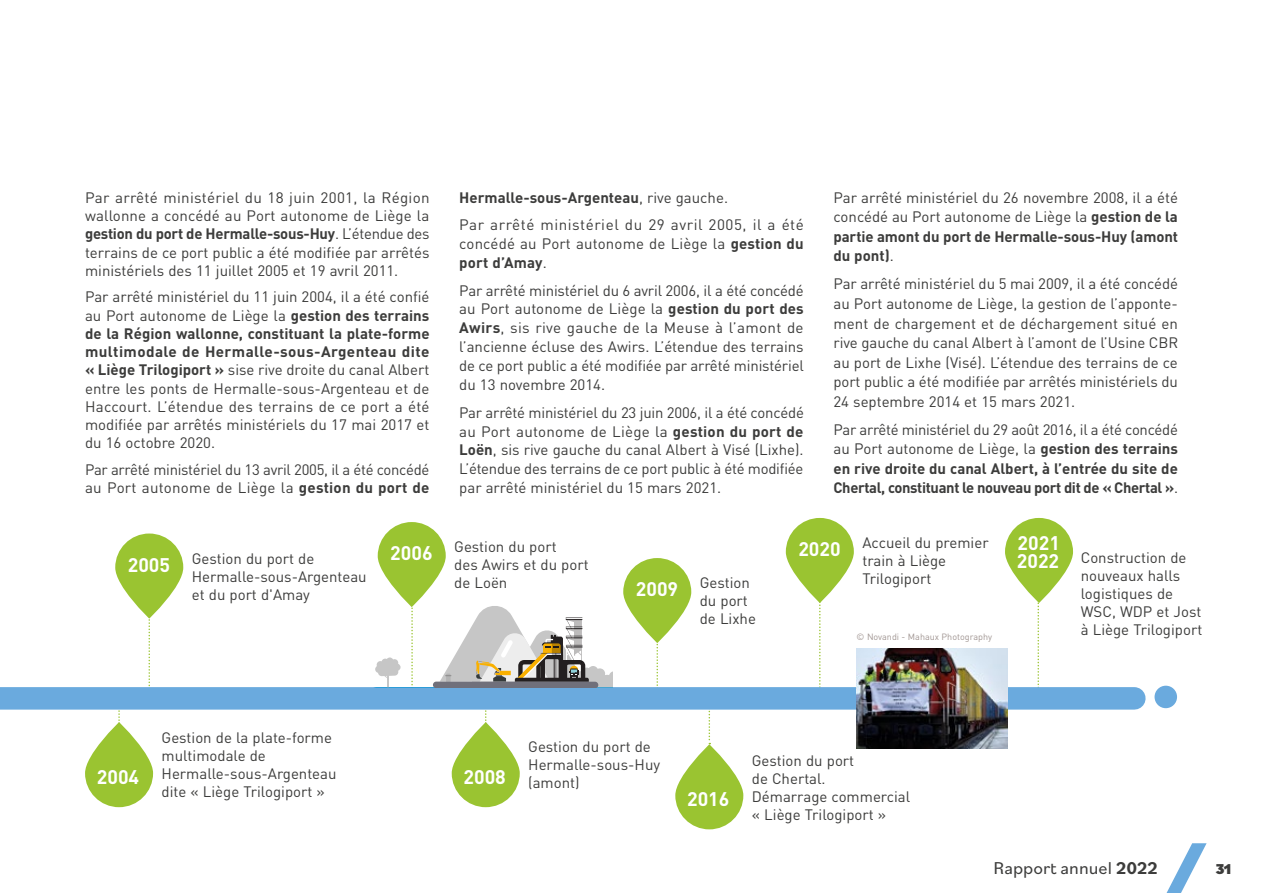
<style>
.page{position:relative;width:1263px;height:893px;background:#fff}
.page>*{position:absolute;margin:0;border:0;box-sizing:border-box;transform-origin:0 0}
.t1{font:700 19.5px/18px "DINOT";color:#fff}
.t2{font:18px "Bilo";color:#3c3c3b}
.t3{font:15px/18px "DINOT";color:#3c3c3b}
.t4{font:700 15px/19.5px "DINOT";letter-spacing:-.025em;color:#3c3c3b;text-align:justify}
.t5{font:15px/27.5px "DINOT";letter-spacing:.035em;color:#3c3c3b}
.t6{font:900 15px "Bilo";color:#3c3c3b}
.t7{font:9px "DINOT";color:#a09592}
.s1{font-weight:700}
.s2{font-weight:400}
</style>
<div class="page">
<svg style="left:1166px;top:843px;width:40px;height:50px"></svg>
<svg style="left:148px;top:619px;width:2px;height:68px"></svg>
<svg style="left:656px;top:643px;width:2px;height:43px"></svg>
<svg style="left:1037px;top:603px;width:2px;height:84px"></svg>
<svg style="left:819px;top:604px;width:2px;height:83px"></svg>
<svg style="left:452px;top:722px;width:68px;height:85px;fill:#9ac431"></svg>
<svg style="left:85px;top:722px;width:68px;height:85px;fill:#9ac431"></svg>
<svg style="left:675px;top:744px;width:68px;height:85px;fill:#9ac431"></svg>
<div style="left:1154px;top:686px;width:23px;height:22px;background:#6aaade;border-radius:50%"></div>
<svg style="left:485px;top:710px;width:2px;height:18px"></svg>
<svg style="left:118px;top:710px;width:2px;height:18px"></svg>
<svg style="left:708px;top:710px;width:2px;height:34px"></svg>
<svg style="left:378px;top:522px;width:68px;height:85px;fill:#9ac431"></svg>
<svg style="left:411px;top:573px;width:2px;height:113px"></svg>
<svg style="left:115px;top:533px;width:68px;height:86px;fill:#9ac431"></svg>
<svg style="left:623px;top:558px;width:68px;height:85px;fill:#9ac431"></svg>
<svg style="left:786px;top:518px;width:68px;height:85px;fill:#9ac431"></svg>
<svg style="left:1005px;top:518px;width:68px;height:85px;fill:#9ac431"></svg>
<div style="left:0;top:687px;width:1134px;height:23px;background:#6aaade"></div>
<svg style="left:375px;top:657px;width:25px;height:30px"></svg>
<svg style="left:433px;top:606px;width:179px;height:81px"></svg>
<img style="left:856px;top:649px;width:151px;height:99px">
<p class="t3" style="left:85px;top:188px;width:346px;text-align:justify">Par arrêté ministériel du 18 juin 2001, la Région wallonne a concédé au Port autonome de Liège la <span class="s1">gestion du port de Hermalle-sous-Huy</span>. L’étendue des terrains de ce port public a été modifiée par arrêtés ministériels des 11 juillet 2005 et 19 avril 2011.</p>
<p class="t3" style="left:85px;top:287px;width:346px;text-align:justify">Par arrêté ministériel du 11 juin 2004, il a été confié au Port autonome de Liège la <span class="s1">gestion des terrains de la Région wallonne, constituant la plate-forme multimodale de Hermalle-sous-Argenteau dite « Liège Trilogiport »</span> sise rive droite du canal Albert entre les ponts de Hermalle-sous-Argenteau et de Haccourt. L’étendue des terrains de ce port a été modifiée par arrêtés ministériels du 17 mai 2017 et du 16 octobre 2020.</p>
<p class="t3" style="left:85px;top:460px;width:346px">Par arrêté ministériel du 13 avril 2005, il a été concédé au Port autonome de Liège la <span class="s1">gestion du port de</span></p>
<p class="t5" style="left:459px;top:183px;width:346px"><span class="s1">Hermalle-sous-Argenteau</span>, rive gauche.<br>Par arrêté ministériel du 29 avril 2005, il a été</p>
<p class="t3" style="left:459px;top:234px;width:346px;line-height:18.9px">concédé au Port autonome de Liège la <span class="s1">gestion du port d’Amay</span>.</p>
<p class="t3" style="left:459px;top:280px;width:346px;line-height:18.9px;text-align:justify">Par arrêté ministériel du 6 avril 2006, il a été concédé au Port autonome de Liège la <span class="s1">gestion du port des Awirs</span>, sis rive gauche de la Meuse à l’amont de l’ancienne écluse des Awirs. L’étendue des terrains de ce port public a été modifiée par arrêté ministériel du 13 novembre 2014.</p>
<p class="t3" style="left:459px;top:402px;width:346px;line-height:18.9px;text-align:justify">Par arrêté ministériel du 23 juin 2006, il a été concédé au Port autonome de Liège la <span class="s1">gestion du port de Loën</span>, sis rive gauche du canal Albert à Visé (Lixhe).<br>L’étendue des terrains de ce port public à été modifiée par arrêté ministériel du 15 mars 2021.</p>
<p class="t3" style="left:833px;top:187px;width:346px;line-height:19.5px;text-align:justify">Par arrêté ministériel du 26 novembre 2008, il a été concédé au Port autonome de Liège la <span class="s1">gestion de la partie amont du port de Hermalle-sous-Huy (amont du pont)</span>.</p>
<p class="t3" style="left:833px;top:274px;width:346px;line-height:19.5px;text-align:justify">Par arrêté ministériel du 5 mai 2009, il a été concédé au Port autonome de Liège, la gestion de l’apponte&shy;ment de chargement et de déchargement situé en rive gauche du canal Albert à l’amont de l’Usine CBR au port de Lixhe (Visé). L’étendue des terrains de ce port public a été modifiée par arrêtés ministériels du 24 septembre 2014 et 15 mars 2021.</p>
<p class="t4" style="left:833px;top:419px;width:346px"><span class="s2">Par arrêté ministériel du 29 août 2016, il a été concédé au Port autonome de Liège, la</span> gestion des terrains en rive droite du canal Albert, à l’entrée du site de Chertal, constituant le nouveau port dit de « Chertal »<span class="s2">.</span></p>
<h1 class="t1" style="left:128px;top:555px;width:44px">2005</h1>
<p class="t3" style="left:454px;top:537px;width:136px">Gestion du port<br>des Awirs et du port de Loën</p>
<p class="t3" style="left:192px;top:549px;width:124px">Gestion du port de</p>
<h1 class="t1" style="left:390px;top:543px;width:44px">2006</h1>
<p class="t3" style="left:192px;top:567px;width:176px">Hermalle-sous-Argenteau et du port d'Amay</p>
<p class="t3" style="left:700px;top:573px;width:58px">Gestion du port de Lixhe</p>
<h1 class="t1" style="left:636px;top:579px;width:44px">2009</h1>
<h1 class="t1" style="left:798px;top:539px;width:44px">2020</h1>
<h1 class="t1" style="left:1017px;top:533px;width:45px">2021<br>2022</h1>
<p class="t3" style="left:862px;top:533px;width:128px">Accueil du premier train à Liège<br>Trilogiport</p>
<p class="t7" style="left:856px;top:631px;width:137px">© Novandi - Mahaux Photography</p>
<p class="t3" style="left:1081px;top:547px;width:123px">Construction de nouveaux halls logistiques de<br>WSC, WDP et Jost à Liège Trilogiport</p>
<p class="t3" style="left:162px;top:728px;width:176px">Gestion de la plate-forme multimodale de<br>Hermalle-sous-Argenteau dite « Liège Trilogiport »</p>
<h1 class="t1" style="left:97px;top:767px;width:44px">2004</h1>
<h1 class="t1" style="left:463px;top:767px;width:44px">2008</h1>
<p class="t3" style="left:528px;top:737px;width:133px">Gestion du port de<br>Hermalle-sous-Huy (amont)</p>
<h1 class="t1" style="left:687px;top:789px;width:44px">2016</h1>
<p class="t3" style="left:752px;top:750px;width:160px">Gestion du port<br>de Chertal.<br>Démarrage commercial « Liège Trilogiport »</p>
<p class="t2" style="left:993px;top:855px;width:166px">Rapport annuel <span class="s1">2022</span></p>
<p class="t6" style="left:1216px;top:858px;width:17px">31</p>
</div>
